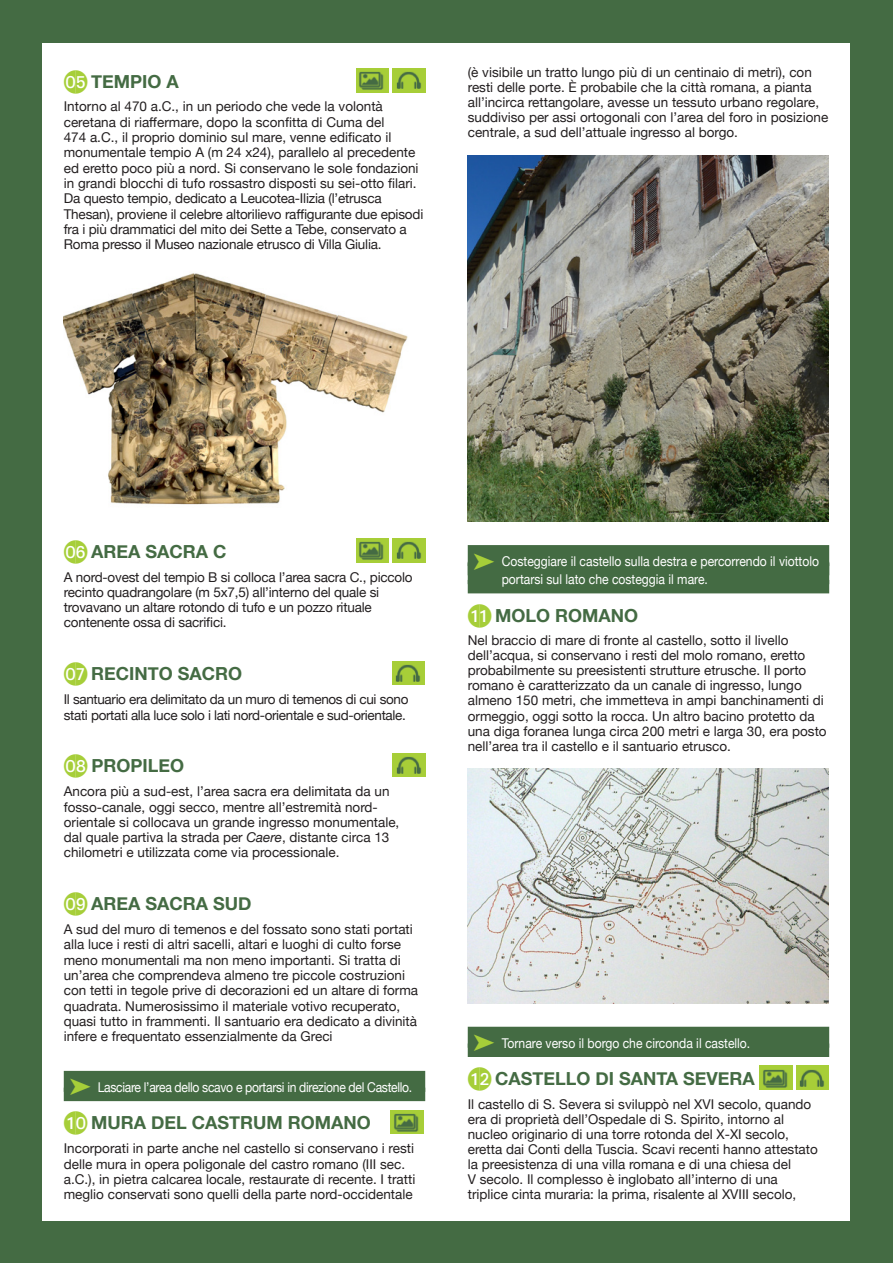
<style>
.page{position:relative;width:893px;height:1263px;background:#446b43}
.page>*{position:absolute;margin:0;border:0;box-sizing:border-box;transform-origin:0 0}
.t1{font:700 18px "Helvetica Neue";color:#446b43}
.t2{font:13.5px/15.3px "Helvetica Neue";color:#231f20}
.t3{font:13.5px "Helvetica Neue";color:#fff;scale:.9 1}
.t4{font:13.5px/15.3px "Helvetica Neue";letter-spacing:-.025em;color:#231f20}
.t5{font:13.5px "Helvetica Neue";letter-spacing:-.025em;color:#fff;scale:.9 1}
.s1{font-family:"Deco Numbers LH Circle";font-weight:400;font-size:24px;color:#a6ce39}
.s2{font-style:italic}
</style>
<div class="page">
<div style="left:43px;top:43px;width:807px;height:1177px;background:#fff"></div>
<div style="left:64px;top:1071px;width:361px;height:21px;background:#446b43"></div>
<div style="left:64px;top:1087px;width:361px;height:14px;background:#446b43"></div>
<img style="left:356px;top:68px;width:33px;height:24px">
<img style="left:393px;top:68px;width:32px;height:24px">
<img style="left:64px;top:273px;width:344px;height:232px">
<img style="left:356px;top:538px;width:33px;height:24px">
<img style="left:393px;top:538px;width:32px;height:24px">
<img style="left:392px;top:661px;width:33px;height:24px">
<img style="left:393px;top:753px;width:32px;height:24px">
<img style="left:391px;top:1110px;width:32px;height:24px">
<div style="left:468px;top:545px;width:361px;height:21px;background:#446b43"></div>
<div style="left:468px;top:563px;width:361px;height:21px;background:#446b43"></div>
<div style="left:468px;top:580px;width:361px;height:13px;background:#446b43"></div>
<div style="left:468px;top:1027px;width:361px;height:21px;background:#446b43"></div>
<div style="left:468px;top:1043px;width:361px;height:14px;background:#446b43"></div>
<img style="left:468px;top:155px;width:360px;height:366px">
<img style="left:468px;top:769px;width:360px;height:234px">
<img style="left:760px;top:1066px;width:32px;height:23px">
<img style="left:796px;top:1066px;width:33px;height:23px">
<p class="t1" style="left:64px;top:65px;width:117px"><span class="s1">JO</span> TEMPIO A</p>
<p class="t2" style="left:64px;top:98px;width:356px">Intorno al 470 a.C., in un periodo che vede la volontà ceretana di riaffermare, dopo la sconfitta di Cuma del<br>474 a.C., il proprio dominio sul mare, venne edificato il monumentale tempio A (m 24 x24), parallelo al precedente ed eretto poco più a nord. Si conservano le sole fondazioni in grandi blocchi di tufo rossastro disposti su sei-otto filari.</p>
<p class="t2" style="left:64px;top:190px;width:361px">Da questo tempio, dedicato a Leucotea-Ilizia (l’etrusca Thesan), proviene il celebre altorilievo raffigurante due episodi fra i più drammatici del mito dei Sette a Tebe, conservato a Roma presso il Museo nazionale etrusco di Villa Giulia.</p>
<p class="t2" style="left:468px;top:63px;width:362px">(è visibile un tratto lungo più di un centinaio di metri), con resti delle porte. È probabile che la città romana, a pianta all’incirca rettangolare, avesse un tessuto urbano regolare, suddiviso per assi ortogonali con l’area del foro in posizione centrale, a sud dell’attuale ingresso al borgo.</p>
<p class="t1" style="left:64px;top:535px;width:164px"><span class="s1">JP</span> AREA SACRA C</p>
<p class="t2" style="left:64px;top:568px;width:350px">A nord-ovest del tempio B si colloca l’area sacra C., piccolo recinto quadrangolare (m 5x7,5) all’interno del quale si trovavano un altare rotondo di tufo e un pozzo rituale contenente ossa di sacrifici.</p>
<p class="t1" style="left:64px;top:658px;width:180px"><span class="s1">JQ</span> RECINTO SACRO</p>
<p class="t4" style="left:64px;top:691px;width:346px">Il santuario era delimitato da un muro di temenos di cui sono stati portati alla luce solo i lati nord-orientale e sud-orientale.</p>
<p class="t1" style="left:64px;top:750px;width:122px"><span class="s1">JR</span> PROPILEO</p>
<p class="t2" style="left:64px;top:783px;width:337px">Ancora più a sud-est, l’area sacra era delimitata da un fosso-canale, oggi secco, mentre all’estremità nord&shy;orientale si collocava un grande ingresso monumentale, dal quale partiva la strada per <span class="s2">Caere</span>, distante circa 13 chilometri e utilizzata come via processionale.</p>
<p class="t1" style="left:64px;top:888px;width:189px"><span class="s1">JS</span> AREA SACRA SUD</p>
<p class="t2" style="left:64px;top:921px;width:356px">A sud del muro di temenos e del fossato sono stati portati alla luce i resti di altri sacelli, altari e luoghi di culto forse meno monumentali ma non meno importanti. Si tratta di un’area che comprendeva almeno tre piccole costruzioni con tetti in tegole prive di decorazioni ed un altare di forma quadrata. Numerosissimo il materiale votivo recuperato, quasi tutto in frammenti. Il santuario era dedicato a divinità infere e frequentato essenzialmente da Greci</p>
<p class="t5" style="left:98px;top:1075px;width:351px">Lasciare l’area dello scavo e portarsi in direzione del Castello.</p>
<p class="t1" style="left:64px;top:1107px;width:309px"><span class="s1">AT</span> MURA DEL CASTRUM ROMANO</p>
<p class="t2" style="left:64px;top:1140px;width:353px">Incorporati in parte anche nel castello si conservano i resti delle mura in opera poligonale del castro romano (III sec. a.C.), in pietra calcarea locale, restaurate di recente. I tratti meglio conservati sono quelli della parte nord-occidentale</p>
<p class="t3" style="left:502px;top:550px;width:354px">Costeggiare il castello sulla destra e percorrendo il viottolo</p>
<p class="t3" style="left:502px;top:568px;width:231px">portarsi sul lato che costeggia il mare.</p>
<p class="t1" style="left:468px;top:599px;width:172px"><span class="s1">AK</span> MOLO ROMANO</p>
<p class="t2" style="left:468px;top:632px;width:360px">Nel braccio di mare di fronte al castello, sotto il livello dell’acqua, si conservano i resti del molo romano, eretto probabilmente su preesistenti strutture etrusche. Il porto romano è caratterizzato da un canale di ingresso, lungo almeno 150 metri, che immetteva in ampi banchinamenti di ormeggio, oggi sotto la rocca. Un altro bacino protetto da una diga foranea lunga circa 200 metri e larga 30, era posto nell’area tra il castello e il santuario etrusco.</p>
<p class="t3" style="left:502px;top:1031px;width:278px">Tornare verso il borgo che circonda il castello.</p>
<p class="t1" style="left:468px;top:1062px;width:289px"><span class="s1">AL</span> CASTELLO DI SANTA SEVERA</p>
<p class="t2" style="left:468px;top:1095px;width:352px">Il castello di S. Severa si sviluppò nel XVI secolo, quando era di proprietà dell’Ospedale di S. Spirito, intorno al nucleo originario di una torre rotonda del X-XI secolo, eretta dai Conti della Tuscia. Scavi recenti hanno attestato la preesistenza di una villa romana e di una chiesa del<br>V secolo. Il complesso è inglobato all’interno di una triplice cinta muraria: la prima, risalente al XVIII secolo,</p>
</div>
